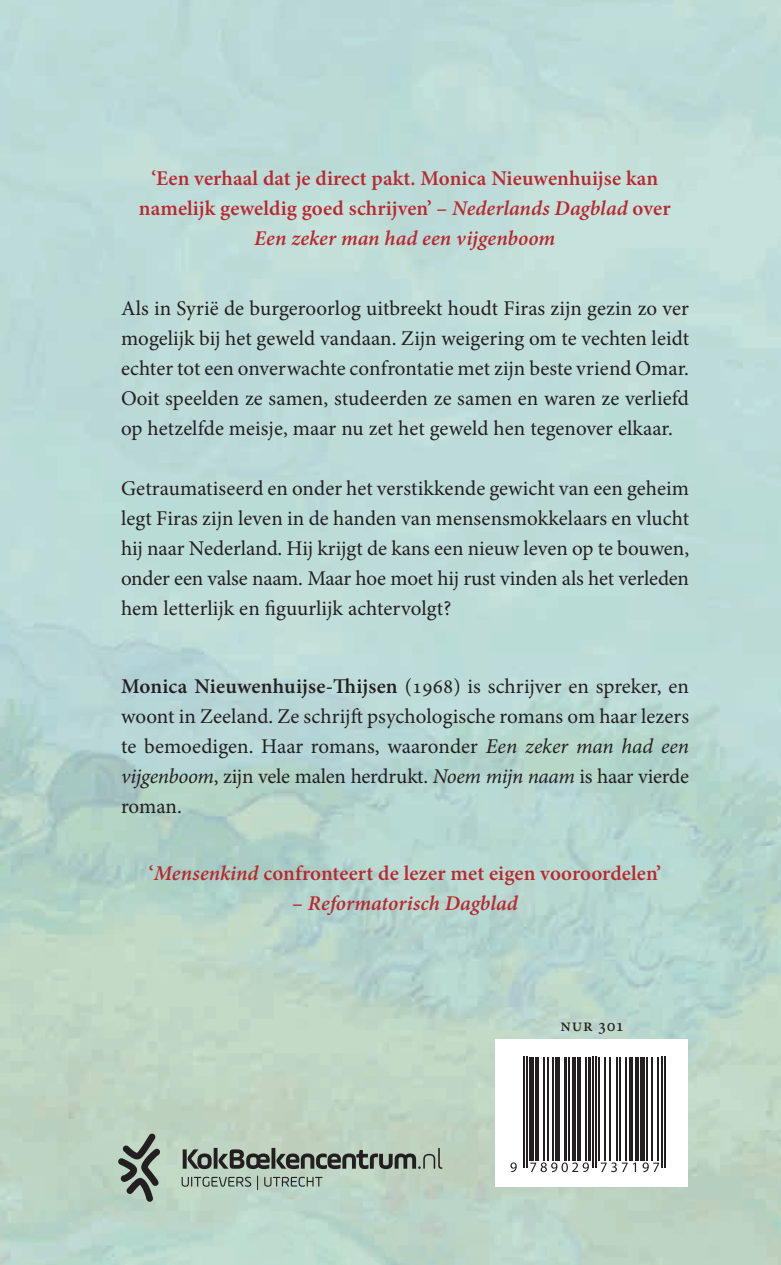
<style>
.page{position:relative;width:781px;height:1265px;background:#fff}
.page>*{position:absolute;margin:0;border:0;box-sizing:border-box;transform-origin:0 0}
.t1{font:21px/30px "Minion Pro";color:#231f20;text-align:justify}
.t2{font:600 21px/30px "Minion Pro";letter-spacing:.005em;color:#b9282e;text-align:center}
.t3{font:italic 600 21px "Minion Pro";color:#b9282e}
.t4{font:500 18px "Minion Pro";letter-spacing:.025em;color:#231f20}
.s1{font-style:italic}
.s2{font-weight:600}
.s3{font-style:normal}
</style>
<div class="page">
<img style="left:0;top:0;width:780px;height:1265px">
<div style="left:495px;top:1039px;width:192px;height:148px;background:#fff"></div>
<svg style="left:516px;top:1056px;width:150px;height:116px"></svg>
<svg style="left:510px;top:1162px;width:6px;height:10px"></svg>
<hr style="left:523px;top:1056px;width:2px;height:112px;background:#231f20">
<hr style="left:526px;top:1056px;width:2px;height:112px;background:#231f20">
<hr style="left:529px;top:1056px;width:4px;height:104px;background:#231f20">
<hr style="left:535px;top:1056px;width:3px;height:104px;background:#231f20">
<hr style="left:543px;top:1056px;width:1px;height:104px;background:#231f20">
<hr style="left:547px;top:1056px;width:1px;height:104px;background:#231f20">
<hr style="left:551px;top:1056px;width:2px;height:104px;background:#231f20">
<div style="left:554px;top:1056px;width:5px;height:104px;background:#231f20"></div>
<hr style="left:563px;top:1056px;width:3px;height:104px;background:#231f20">
<hr style="left:568px;top:1056px;width:1px;height:104px;background:#231f20">
<hr style="left:572px;top:1056px;width:3px;height:104px;background:#231f20">
<hr style="left:577px;top:1056px;width:3px;height:104px;background:#231f20">
<svg style="left:530px;top:1162px;width:58px;height:10px"></svg>
<hr style="left:584px;top:1056px;width:2px;height:104px;background:#231f20">
<hr style="left:587px;top:1056px;width:3px;height:104px;background:#231f20">
<hr style="left:592px;top:1056px;width:1px;height:112px;background:#231f20">
<hr style="left:595px;top:1056px;width:1px;height:112px;background:#231f20">
<hr style="left:598px;top:1056px;width:1px;height:104px;background:#231f20">
<hr style="left:604px;top:1056px;width:1px;height:104px;background:#231f20">
<hr style="left:608px;top:1056px;width:2px;height:104px;background:#231f20">
<hr style="left:616px;top:1056px;width:1px;height:104px;background:#231f20">
<hr style="left:619px;top:1056px;width:1px;height:104px;background:#231f20">
<hr style="left:625px;top:1056px;width:1px;height:104px;background:#231f20">
<svg style="left:600px;top:1162px;width:35px;height:10px"></svg>
<hr style="left:629px;top:1056px;width:3px;height:104px;background:#231f20">
<hr style="left:635px;top:1056px;width:3px;height:104px;background:#231f20">
<hr style="left:640px;top:1056px;width:4px;height:104px;background:#231f20">
<hr style="left:646px;top:1056px;width:1px;height:104px;background:#231f20">
<svg style="left:642px;top:1162px;width:16px;height:10px"></svg>
<hr style="left:650px;top:1056px;width:2px;height:104px;background:#231f20">
<hr style="left:656px;top:1056px;width:2px;height:104px;background:#231f20">
<hr style="left:661px;top:1056px;width:1px;height:112px;background:#231f20">
<hr style="left:664px;top:1056px;width:1px;height:112px;background:#231f20">
<svg style="left:183px;top:1148px;width:259px;height:21px"></svg>
<svg style="left:181px;top:1176px;width:70px;height:10px"></svg>
<svg style="left:257px;top:1175px;width:1px;height:15px"></svg>
<svg style="left:264px;top:1176px;width:58px;height:10px"></svg>
<svg style="left:118px;top:1133px;width:42px;height:68px"></svg>
<p class="t2" style="left:139px;top:163px;width:533px">‘Een verhaal dat je direct pakt. Monica Nieuwenhuijse kan namelijk geweldig goed schrijven’ – <span class="s1">Nederlands Dagblad</span> over<br><span class="s1">Een zeker man had een vijgenboom</span></p>
<p class="t1" style="left:121px;top:293px;width:569px">Als in Syrië de burgeroorlog uitbreekt houdt Firas zijn gezin zo ver mogelijk bij het geweld vandaan. Zijn weigering om te vechten leidt echter tot een onverwachte confrontatie met zijn beste vriend Omar.<br>Ooit speelden ze samen, studeerden ze samen en waren ze verliefd op hetzelfde meisje, maar nu zet het geweld hen tegenover elkaar.</p>
<p class="t1" style="left:121px;top:473px;width:569px">Getraumatiseerd en onder het verstikkende gewicht van een geheim legt Firas zijn leven in de handen van mensensmokkelaars en vlucht hij naar Nederland. Hij krijgt de kans een nieuw leven op te bouwen, onder een valse naam. Maar hoe moet hij rust vinden als het verleden hem letterlijk en figuurlijk achtervolgt?</p>
<p class="t1" style="left:121px;top:671px;width:569px"><span class="s2">Monica Nieuwenhuijse-Thijsen</span> (1968) is schrijver en spreker, en woont in Zeeland. Ze schrijft psychologische romans om haar lezers te bemoedigen. Haar romans, waaronder <span class="s1">Een zeker man had een vijgenboom</span>, zijn vele malen herdrukt. <span class="s1">Noem mijn naam</span> is haar vierde roman.</p>
<p class="t2" style="left:149px;top:858px;width:513px">‘<span class="s1">Mensenkind</span> confronteert de lezer met eigen vooroordelen’</p>
<p class="t3" style="left:292px;top:888px;width:227px"><span class="s3">–</span> Reformatorisch Dagblad</p>
<p class="t4" style="left:560px;top:1012px;width:66px">nur 301</p>
</div>
